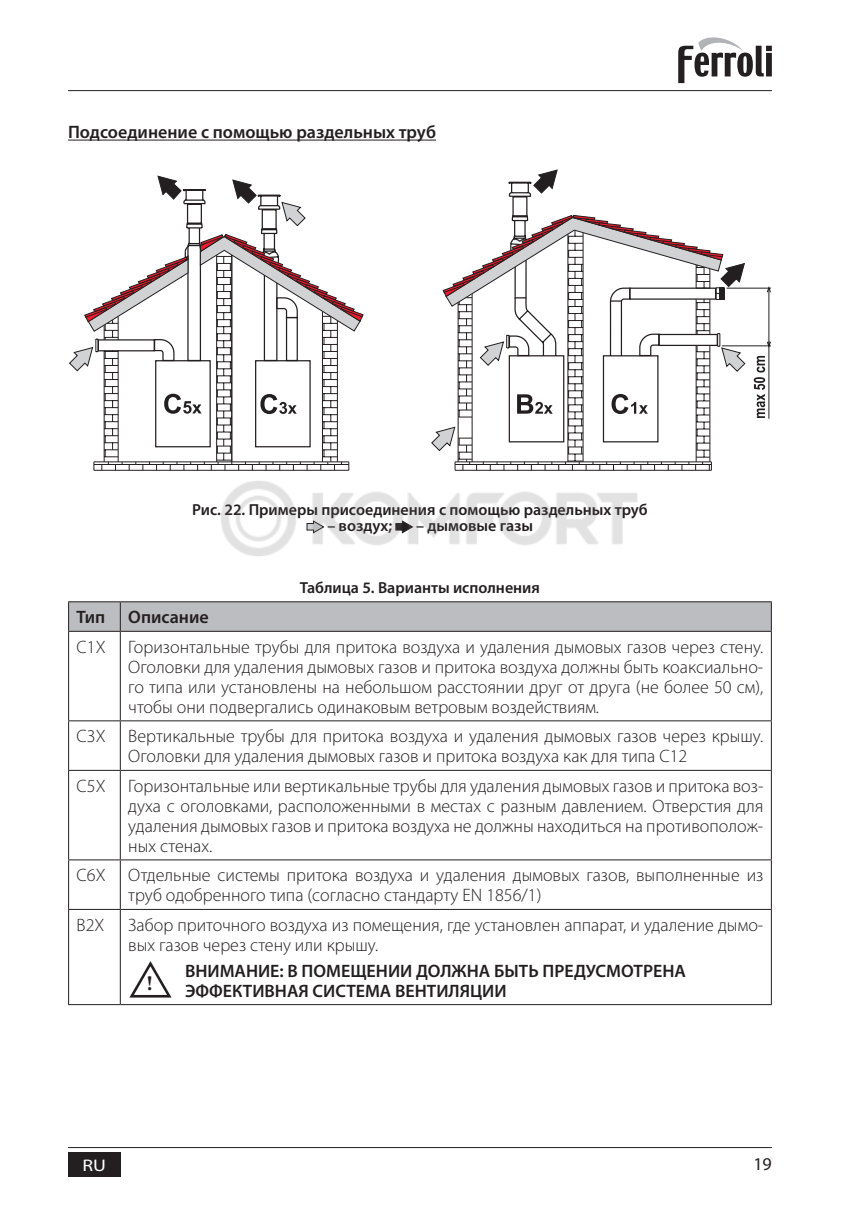
<style>
.page{position:relative;width:857px;height:1225px;background:#fff}
.page>*{position:absolute;margin:0;border:0;box-sizing:border-box;transform-origin:0 0}
.t1{font:700 20.8px "Minion Pro";color:#231f20}
.t2{font:300 18px/20px "Myriad Pro";color:#231f20}
.t3{font:600 18px/20px "Myriad Pro";color:#231f20}
.t4{font:18px "Myriad Pro";color:#231f20}
.t5{font:16.8px "Myriad Pro";color:#fff;scale:1.18 1}
.t6{font:600 16px "Myriad Pro";color:#231f20}
</style>
<div class="page">
<svg style="left:678px;top:37px;width:93px;height:46px"></svg>
<hr style="left:68px;top:90px;width:703px;height:1px;background:#231f20">
<hr style="left:68px;top:1147px;width:703px;height:1px;background:#231f20">
<div style="left:68px;top:1152px;width:52px;height:25px;background:#231f20"></div>
<hr style="left:68px;top:140px;width:368px;height:1px;background:#231f20">
<hr style="left:726px;top:288px;width:44px;height:1px;background:#231f20">
<hr style="left:721px;top:345px;width:49px;height:1px;background:#231f20">
<svg style="left:766px;top:286px;width:4px;height:62px"></svg>
<hr style="left:768px;top:341px;width:1px;height:78px;background:#231f20">
<hr style="left:455px;top:470px;width:256px;height:1px;background:#231f20">
<hr style="left:94px;top:470px;width:254px;height:1px;background:#231f20">
<svg style="left:753px;top:356px;width:11px;height:62px"></svg>
<svg style="left:69px;top:169px;width:676px;height:301px"></svg>
<hr style="left:68px;top:601px;width:52px;height:1px;background:#231f20">
<hr style="left:120px;top:601px;width:651px;height:1px;background:#231f20">
<svg style="left:68px;top:602px;width:703px;height:29px;background:#b8b9bc"></svg>
<hr style="left:68px;top:631px;width:52px;height:1px;background:#231f20">
<hr style="left:68px;top:632px;width:1px;height:88px;background:#231f20">
<hr style="left:120px;top:631px;width:651px;height:1px;background:#231f20">
<hr style="left:120px;top:632px;width:1px;height:88px;background:#231f20">
<hr style="left:770px;top:632px;width:1px;height:88px;background:#231f20">
<hr style="left:68px;top:720px;width:52px;height:1px;background:#231f20">
<hr style="left:68px;top:721px;width:1px;height:49px;background:#231f20">
<hr style="left:120px;top:720px;width:651px;height:1px;background:#231f20">
<hr style="left:120px;top:721px;width:1px;height:49px;background:#231f20">
<hr style="left:770px;top:721px;width:1px;height:49px;background:#231f20">
<hr style="left:68px;top:770px;width:52px;height:1px;background:#231f20">
<hr style="left:68px;top:771px;width:1px;height:88px;background:#231f20">
<hr style="left:120px;top:770px;width:651px;height:1px;background:#231f20">
<hr style="left:120px;top:771px;width:1px;height:88px;background:#231f20">
<hr style="left:770px;top:771px;width:1px;height:88px;background:#231f20">
<hr style="left:68px;top:859px;width:52px;height:1px;background:#231f20">
<hr style="left:68px;top:860px;width:1px;height:49px;background:#231f20">
<hr style="left:120px;top:859px;width:651px;height:1px;background:#231f20">
<hr style="left:120px;top:860px;width:1px;height:49px;background:#231f20">
<hr style="left:770px;top:860px;width:1px;height:49px;background:#231f20">
<hr style="left:68px;top:909px;width:52px;height:1px;background:#231f20">
<hr style="left:68px;top:910px;width:1px;height:94px;background:#231f20">
<hr style="left:120px;top:909px;width:651px;height:1px;background:#231f20">
<hr style="left:120px;top:910px;width:1px;height:94px;background:#231f20">
<hr style="left:770px;top:910px;width:1px;height:94px;background:#231f20">
<hr style="left:68px;top:1004px;width:52px;height:1px;background:#231f20">
<hr style="left:120px;top:1004px;width:651px;height:1px;background:#231f20">
<svg style="left:129px;top:961px;width:43px;height:37px"></svg>
<img style="left:221px;top:481px;width:416px;height:75px">
<p class="t3" style="left:68px;top:122px;width:369px">Подсоединение с помощью раздельных труб</p>
<p class="t6" style="left:192px;top:499px;width:457px">Рис. 22. Примеры присоединения с помощью раздельных труб</p>
<p class="t6" style="left:327px;top:515px;width:66px">– воздух;</p>
<p class="t6" style="left:416px;top:515px;width:118px">– дымовые газы</p>
<p class="t6" style="left:300px;top:578px;width:241px">Таблица 5. Варианты исполнения</p>
<p class="t3" style="left:77px;top:607px;width:30px">Тип</p>
<p class="t3" style="left:128px;top:607px;width:82px">Описание</p>
<p class="t2" style="left:77px;top:637px;width:30px">C1X</p>
<p class="t2" style="left:128px;top:637px;width:636px;text-align:justify">Горизонтальные трубы для притока воздуха и удаления дымовых газов через стену.<br>Оголовки для удаления дымовых газов и притока воздуха должны быть коаксиально&shy;го типа или установлены на небольшом расстоянии друг от друга (не более 50 см), чтобы они подвергались одинаковым ветровым воздействиям.</p>
<p class="t2" style="left:77px;top:726px;width:30px">C3X</p>
<p class="t2" style="left:128px;top:726px;width:636px">Вертикальные трубы для притока воздуха и удаления дымовых газов через крышу.<br>Оголовки для удаления дымовых газов и притока воздуха как для типа С12</p>
<p class="t2" style="left:77px;top:776px;width:30px">C5X</p>
<p class="t2" style="left:128px;top:776px;width:636px;text-align:justify">Горизонтальные или вертикальные трубы для удаления дымовых газов и притока воз&shy;духа с оголовками, расположенными в местах с разным давлением. Отверстия для удаления дымовых газов и притока воздуха не должны находиться на противополож&shy;ных стенах.</p>
<p class="t2" style="left:77px;top:865px;width:30px">C6X</p>
<p class="t2" style="left:128px;top:865px;width:636px">Отдельные системы притока воздуха и удаления дымовых газов, выполненные из труб одобренного типа (согласно стандарту EN 1856/1)</p>
<p class="t2" style="left:77px;top:915px;width:29px">B2X</p>
<p class="t2" style="left:128px;top:915px;width:636px">Забор приточного воздуха из помещения, где установлен аппарат, и удаление дымо&shy;вых газов через стену или крышу.</p>
<p class="t3" style="left:185px;top:960px;width:502px">ВНИМАНИЕ: В ПОМЕЩЕНИИ ДОЛЖНА БЫТЬ ПРЕДУСМОТРЕНА<br>ЭФФЕКТИВНАЯ СИСТЕМА ВЕНТИЛЯЦИИ</p>
<p class="t1" style="left:147px;top:968px;width:7px">!</p>
<p class="t5" style="left:82px;top:1155px;width:21px">RU</p>
<p class="t4" style="left:753px;top:1153px;width:20px">19</p>
</div>
